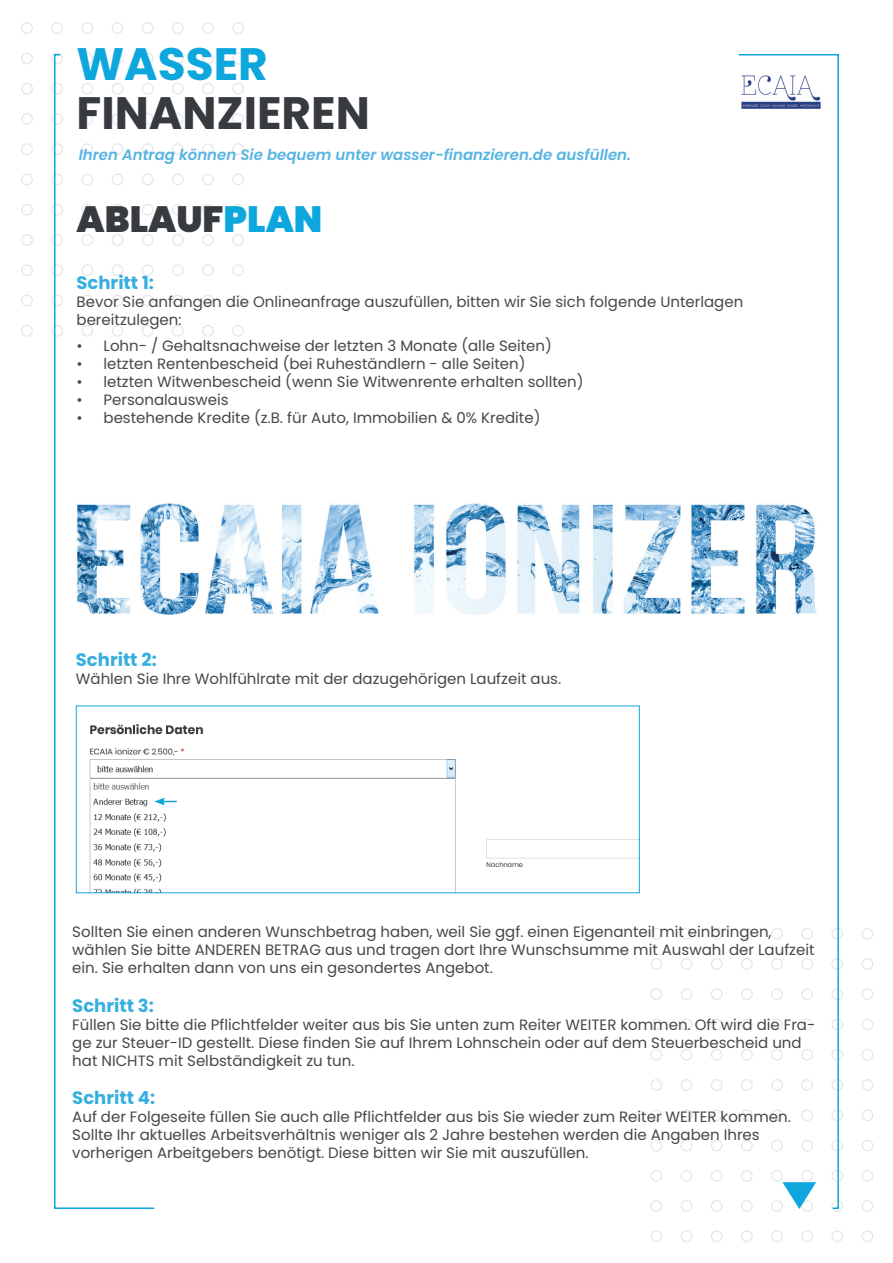
<style>
.page{position:relative;width:893px;height:1263px;background:#fff}
.page>*{position:absolute;margin:0;border:0;box-sizing:border-box;transform-origin:0 0}
.t1{font:700 45.45px "Poppins";color:#373b3f}
.t2{font:700 45.45px "Poppins";color:#0da7dd}
.t3{font:900 36.45px "Poppins";color:#373b3f}
.t4{font:700 18px "Poppins";color:#37aee0}
.t5{font:15px/18px "Poppins";color:#45474b}
.t6{font:italic 600 15px "Poppins";color:#58b4e3}
.s1{color:#0da7dd}
</style>
<div class="page">
<svg style="left:650px;top:928px;width:223px;height:314px"></svg>
<svg style="left:21px;top:22px;width:223px;height:315px"></svg>
<svg style="left:53px;top:53px;width:103px;height:1156px"></svg>
<svg style="left:737px;top:54px;width:103px;height:1156px"></svg>
<img style="left:740px;top:69px;width:82px;height:41px">
<img style="left:76px;top:500px;width:740px;height:116px">
<img style="left:78px;top:708px;width:560px;height:183px">
<svg style="left:154px;top:798px;width:23px;height:7px"></svg>
<svg style="left:782px;top:1182px;width:34px;height:27px"></svg>
<h1 class="t2" style="left:77px;top:38px;width:193px">WASSER</h1>
<h1 class="t1" style="left:77px;top:87px;width:295px">FINANZIEREN</h1>
<p class="t6" style="left:79px;top:146px;width:554px">Ihren Antrag können Sie bequem unter wasser-finanzieren.de ausfüllen.</p>
<h2 class="t3" style="left:77px;top:198px;width:247px">ABLAUF<span class="s1">PLAN</span></h2>
<p class="t4" style="left:77px;top:272px;width:79px">Schritt 1:</p>
<p class="t5" style="left:77px;top:293px;width:668px">Bevor Sie anfangen die Onlineanfrage auszufüllen, bitten wir Sie sich folgende Unterlagen bereitzulegen:</p>
<p class="t5" style="left:77px;top:337px;width:477px">• Lohn- / Gehaltsnachweise der letzten 3 Monate (alle Seiten)</p>
<p class="t5" style="left:77px;top:355px;width:451px">• letzten Rentenbescheid (bei Ruheständlern - alle Seiten)</p>
<p class="t5" style="left:77px;top:373px;width:509px">• letzten Witwenbescheid (wenn Sie Witwenrente erhalten sollten)</p>
<p class="t5" style="left:77px;top:391px;width:154px">• Personalausweis</p>
<p class="t5" style="left:77px;top:409px;width:465px">• bestehende Kredite (z.B. für Auto, Immobilien &amp; 0% Kredite)</p>
<p class="t4" style="left:76px;top:649px;width:82px">Schritt 2:</p>
<p class="t5" style="left:76px;top:670px;width:487px">Wählen Sie Ihre Wohlfühlrate mit der dazugehörigen Laufzeit aus.</p>
<p class="t5" style="left:72px;top:923px;width:744px">Sollten Sie einen anderen Wunschbetrag haben, weil Sie ggf. einen Eigenanteil mit einbringen, wählen Sie bitte ANDEREN BETRAG aus und tragen dort Ihre Wunschsumme mit Auswahl der Laufzeit ein. Sie erhalten dann von uns ein gesondertes Angebot.</p>
<p class="t4" style="left:72px;top:995px;width:83px">Schritt 3:</p>
<p class="t5" style="left:72px;top:1015px;width:745px">Füllen Sie bitte die Pflichtfelder weiter aus bis Sie unten zum Reiter WEITER kommen. Oft wird die Fra&shy;ge zur Steuer-ID gestellt. Diese finden Sie auf Ihrem Lohnschein oder auf dem Steuerbescheid und hat NICHTS mit Selbständigkeit zu tun.</p>
<p class="t4" style="left:72px;top:1087px;width:84px">Schritt 4:</p>
<p class="t5" style="left:72px;top:1108px;width:720px">Auf der Folgeseite füllen Sie auch alle Pflichtfelder aus bis Sie wieder zum Reiter WEITER kommen.<br>Sollte Ihr aktuelles Arbeitsverhältnis weniger als 2 Jahre bestehen werden die Angaben Ihres vorherigen Arbeitgebers benötigt. Diese bitten wir Sie mit auszufüllen.</p>
</div>
